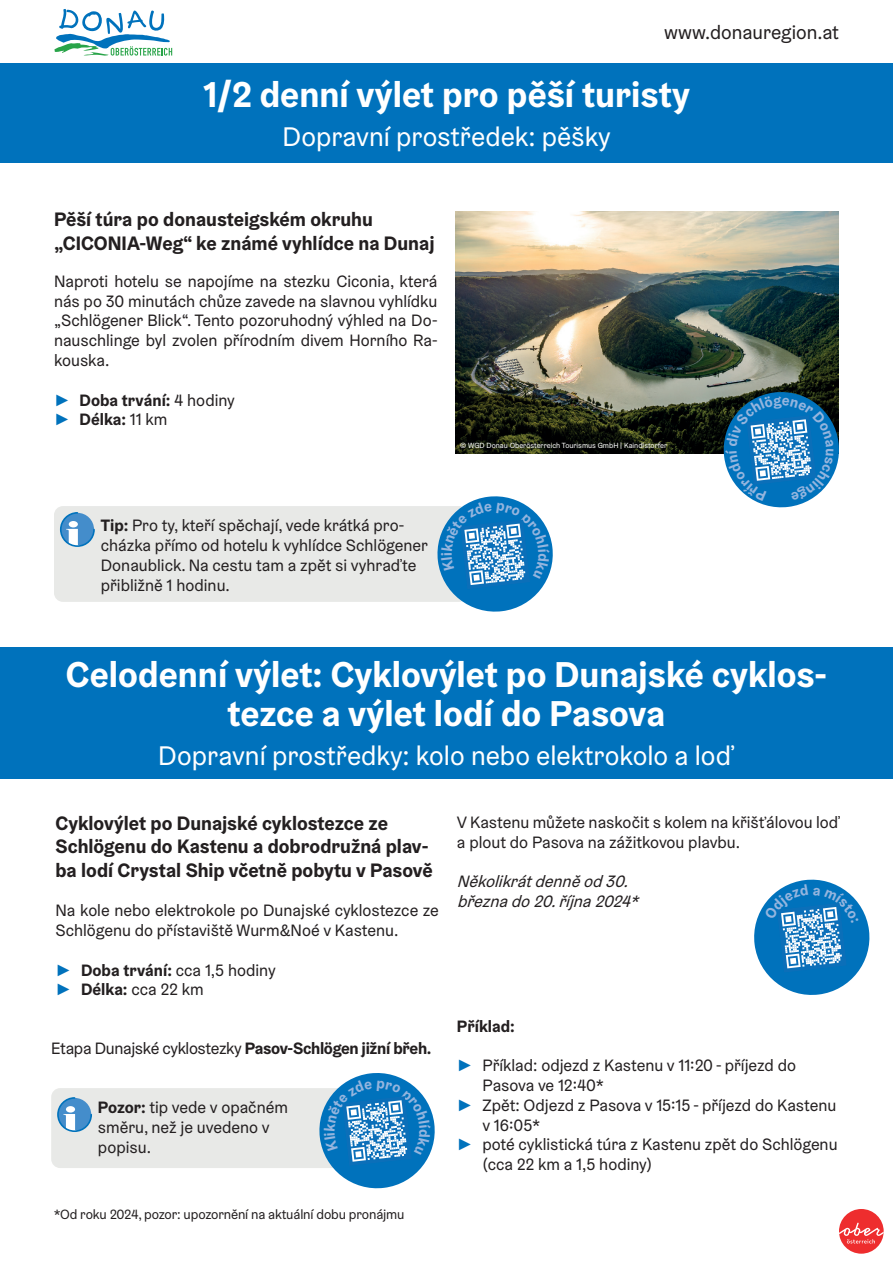
<style>
.page{position:relative;width:893px;height:1263px;background:#fff}
.page>*{position:absolute;margin:0;border:0;box-sizing:border-box;transform-origin:0 0}
.t1{font:700 36px/39px "Graebenbach OE";color:#fff;text-align:center}
.t2{font:27px "Graebenbach OE";color:#fff}
.t3{font:700 19.5px/23.4px "Graebenbach OE";color:#231f20}
.t4{font:19.5px "Graebenbach OE";color:#231f20}
.t5{font:16.5px/19.8px "Graebenbach OE";color:#231f20}
.t6{font:16.5px "Graebenbach OE";letter-spacing:-.02em;color:#231f20}
.t7{font:italic 16.5px/19.8px "Graebenbach OE";color:#231f20}
.t8{font:700 16.5px/19.8px "Graebenbach OE";color:#231f20}
.t9{font:13.5px "Graebenbach OE";letter-spacing:-.01em;color:#231f20}
.t10{font:7.5px "Graebenbach OE";color:#fff}
.s1{font-family:"Arial";font-weight:400;color:#0072bc}
.s2{font-weight:400}
.s3{font-weight:700}
.s4{font-family:"Arial";color:#0072bc}
</style>
<div class="page">
<div style="left:0;top:64px;width:893px;height:99px;background:#0072bc"></div>
<div style="left:0;top:647px;width:893px;height:131px;background:#0072bc"></div>
<div style="left:54px;top:506px;width:414px;height:96px;background:#e8e9e7;border-radius:9px"></div>
<svg style="left:59px;top:512px;width:36px;height:35px"></svg>
<img style="left:455px;top:212px;width:384px;height:241px">
<svg style="left:54px;top:9px;width:118px;height:47px"></svg>
<div style="left:839px;top:1209px;width:45px;height:45px;background:#ee2d2e;border-radius:50%"></div>
<svg style="left:839px;top:1223px;width:45px;height:20px"></svg>
<div style="left:51px;top:1088px;width:346px;height:80px;background:#e8e9e7;border-radius:9px"></div>
<svg style="left:57px;top:1097px;width:35px;height:35px"></svg>
<svg style="left:437px;top:496px;width:116px;height:116px"></svg>
<svg style="left:720px;top:389px;width:119px;height:119px"></svg>
<svg style="left:319px;top:1073px;width:116px;height:116px"></svg>
<svg style="left:754px;top:879px;width:116px;height:116px"></svg>
<p class="t4" style="left:664px;top:20px;width:176px">www.donauregion.at</p>
<h1 class="t1" style="left:203px;top:75px;width:488px">1/2 denní výlet pro pěší turisty</h1>
<h2 class="t2" style="left:282px;top:120px;width:330px">Dopravní prostředek: pěšky</h2>
<p class="t3" style="left:54px;top:207px;width:382px">Pěší túra po donausteigském okruhu „CICONIA-Weg“ ke známé vyhlídce na Dunaj</p>
<p class="t5" style="left:54px;top:271px;width:385px;text-align:justify">Naproti hotelu se napojíme na stezku Ciconia, která nás po 30 minutách chůze zavede na slavnou vyhlídku „Schlögener Blick“. Tento pozoruhodný výhled na Do&shy;nauschlinge byl zvolen přírodním divem Horního Ra&shy;kouska.</p>
<p class="t8" style="left:54px;top:390px;width:182px"><span class="s1">►</span> Doba trvání: <span class="s2">4 hodiny </span><span class="s1">►</span> Délka: <span class="s2">11 km</span></p>
<p class="t10" style="left:460px;top:440px;width:208px">© WGD Donau Oberösterreich Tourismus GmbH | Kaindlstorfer</p>
<p class="t5" style="left:101px;top:516px;width:329px"><span class="s3">Tip:</span> Pro ty, kteří spěchají, vede krátká pro&shy;cházka přímo od hotelu k vyhlídce Schlögener Donaublick. Na cestu tam a zpět si vyhraďte přibližně 1 hodinu.</p>
<h1 class="t1" style="left:66px;top:654px;width:763px">Celodenní výlet: Cyklovýlet po Dunajské cyklos&shy;tezce a výlet lodí do Pasova</h1>
<h2 class="t2" style="left:158px;top:739px;width:578px">Dopravní prostředky: kolo nebo elektrokolo a loď</h2>
<p class="t3" style="left:55px;top:811px;width:379px">Cyklovýlet po Dunajské cyklostezce ze<br>Schlögenu do Kastenu a dobrodružná plav&shy;ba lodí Crystal Ship včetně pobytu v Pasově</p>
<p class="t5" style="left:55px;top:900px;width:385px">Na kole nebo elektrokole po Dunajské cyklostezce ze<br>Schlögenu do přístaviště Wurm&amp;Noé v Kastenu.</p>
<p class="t5" style="left:55px;top:960px;width:222px"><span class="s4">►</span> <span class="s3">Doba trvání:</span> cca 1,5 hodiny <span class="s4">►</span> <span class="s3">Délka:</span> cca 22 km</p>
<p class="t6" style="left:51px;top:1038px;width:382px">Etapa Dunajské cyklostezky <span class="s3">Pasov-Schlögen jižní břeh.</span></p>
<p class="t5" style="left:98px;top:1097px;width:191px"><span class="s3">Pozor:</span> tip vede v opačném směru, než je uvedeno v popisu.</p>
<p class="t9" style="left:54px;top:1206px;width:352px">*Od roku 2024, pozor: upozornění na aktuální dobu pronájmu</p>
<p class="t5" style="left:457px;top:812px;width:385px">V Kastenu můžete naskočit s kolem na křišťálovou loď a plout do Pasova na zážitkovou plavbu.</p>
<p class="t7" style="left:457px;top:871px;width:188px">Několikrátdenněod30. březnado20.října2024*</p>
<p class="t8" style="left:457px;top:1016px;width:59px">Příklad:</p>
<p class="t5" style="left:457px;top:1055px;width:341px"><span class="s4">►</span> Příklad: odjezd z Kastenu v 11:20 - příjezd do</p>
<p class="t5" style="left:482px;top:1075px;width:123px">Pasova ve 12:40*</p>
<p class="t5" style="left:457px;top:1095px;width:381px"><span class="s4">►</span> Zpět: Odjezd z Pasova v 15:15 - příjezd do Kastenu</p>
<p class="t5" style="left:482px;top:1115px;width:59px">v 16:05*</p>
<p class="t5" style="left:457px;top:1134px;width:382px"><span class="s4">►</span> poté cyklistická túra z Kastenu zpět do Schlögenu</p>
<p class="t5" style="left:482px;top:1154px;width:171px">(cca 22 km a 1,5 hodiny)</p>
</div>
